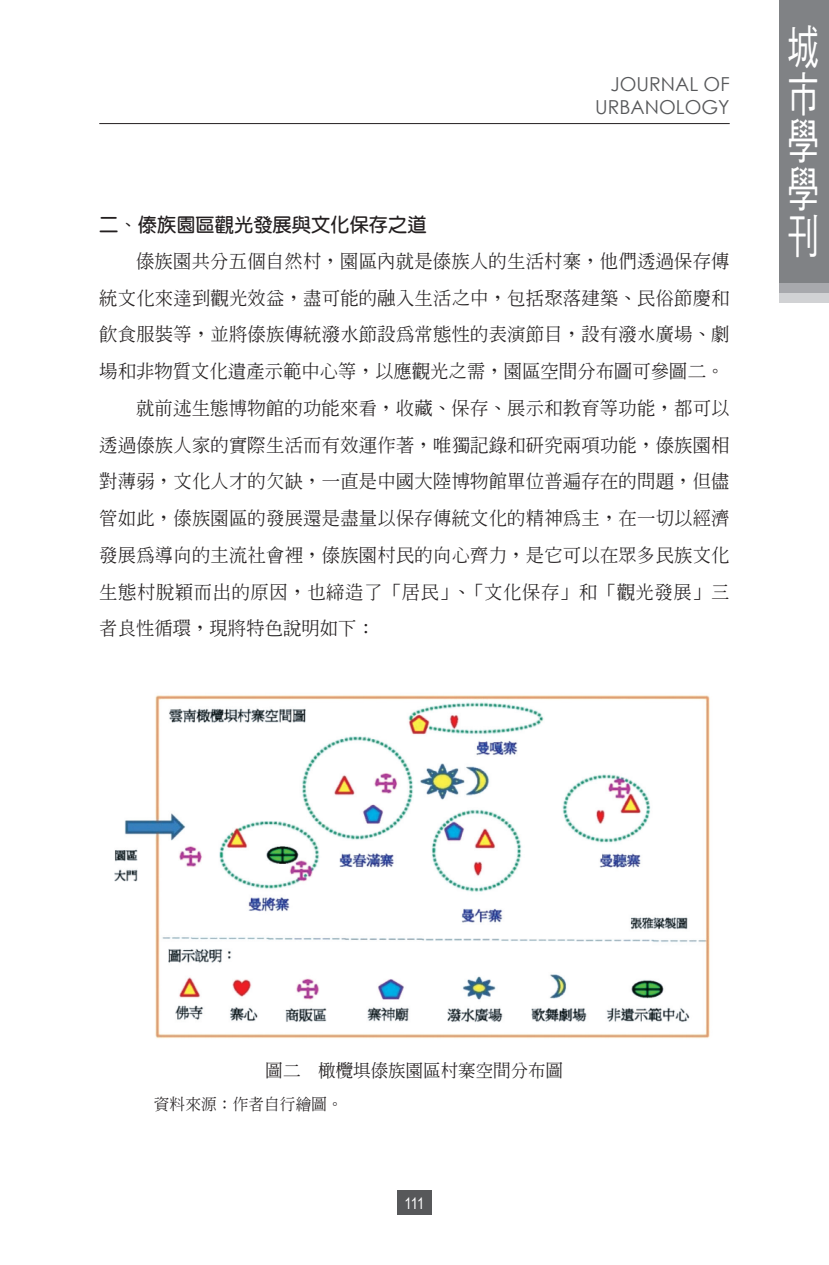
<style>
.page{position:relative;width:829px;height:1265px;background:#fff}
.page>*{position:absolute;margin:0;border:0;box-sizing:border-box;transform-origin:0 0}
.t1{font:47.25px/47.2px "DF Hei Std W5";color:#fff;text-align:justify;scale:.67 1}
.t2{font:19.25px/22.8px "Century Gothic";color:#57585a;text-align:right}
.中-中標{font:700 19.25px "Yen Round";color:#231f20}
.中-內文{font:500 18.38px/36.8px "Inn Ming";letter-spacing:.01em;color:#231f20;text-align:justify}
.表格頭{font:500 17.5px "Inn Ming";color:#231f20}
.表格底說明{font:500 15.75px "Inn Ming";color:#231f20}
.t3{font:15.75px "Arial Narrow";color:#fff}
</style>
<div class="page">
<hr style="left:99px;top:123px;width:630px;height:1px;background:#231f20">
<div style="left:397px;top:1191px;width:35px;height:24px;background:#57585a"></div>
<div style="left:779px;top:20px;width:49px;height:283px;background:#d1d2d4"></div>
<div style="left:779px;top:10px;width:49px;height:283px;background:#a8a9ad"></div>
<div style="left:779px;top:0;width:49px;height:283px;background:#808285"></div>
<img style="left:114px;top:695px;width:596px;height:344px">
<p class="t2" style="left:595px;top:72px;width:136px">JOURNAL OF<br>URBANOLOGY</p>
<p class="中-中標" style="left:99px;top:215px;width:329px">二、傣族園區觀光發展與文化保存之道</p>
<p class="中-內文" style="left:99px;top:242px;width:631px;text-indent:37px">傣族園共分五個自然村，園區內就是傣族人的生活村寨，他們透過保存傳統文化來達到觀光效益，盡可能的融入生活之中，包括聚落建築、民俗節慶和飲食服裝等，並將傣族傳統潑水節設為常態性的表演節目，設有潑水廣場、劇場和非物質文化遺產示範中心等，以應觀光之需，園區空間分布圖可參圖二。</p>
<p class="中-內文" style="left:99px;top:389px;width:631px;text-indent:37px">就前述生態博物館的功能來看，收藏、保存、展示和教育等功能，都可以透過傣族人家的實際生活而有效運作著，唯獨記錄和研究兩項功能，傣族園相對薄弱，文化人才的欠缺，一直是中國大陸博物館單位普遍存在的問題，但儘管如此，傣族園區的發展還是盡量以保存傳統文化的精神為主，在一切以經濟發展為導向的主流社會裡，傣族園村民的向心齊力，是它可以在眾多民族文化生態村脫穎而出的原因，也締造了「居民」、「文化保存」和「觀光發展」三者良性循環，現將特色說明如下：</p>
<h1 class="t1" style="left:787px;top:23px;width:47px">城市學學刊</h1>
<p class="表格頭" style="left:265px;top:1061px;width:299px">圖二 橄欖埧傣族園區村寨空間分布圖</p>
<p class="表格底說明" style="left:154px;top:1096px;width:190px">資料來源：作者自行繪圖。</p>
<p class="t3" style="left:404px;top:1194px;width:21px">111</p>
</div>
